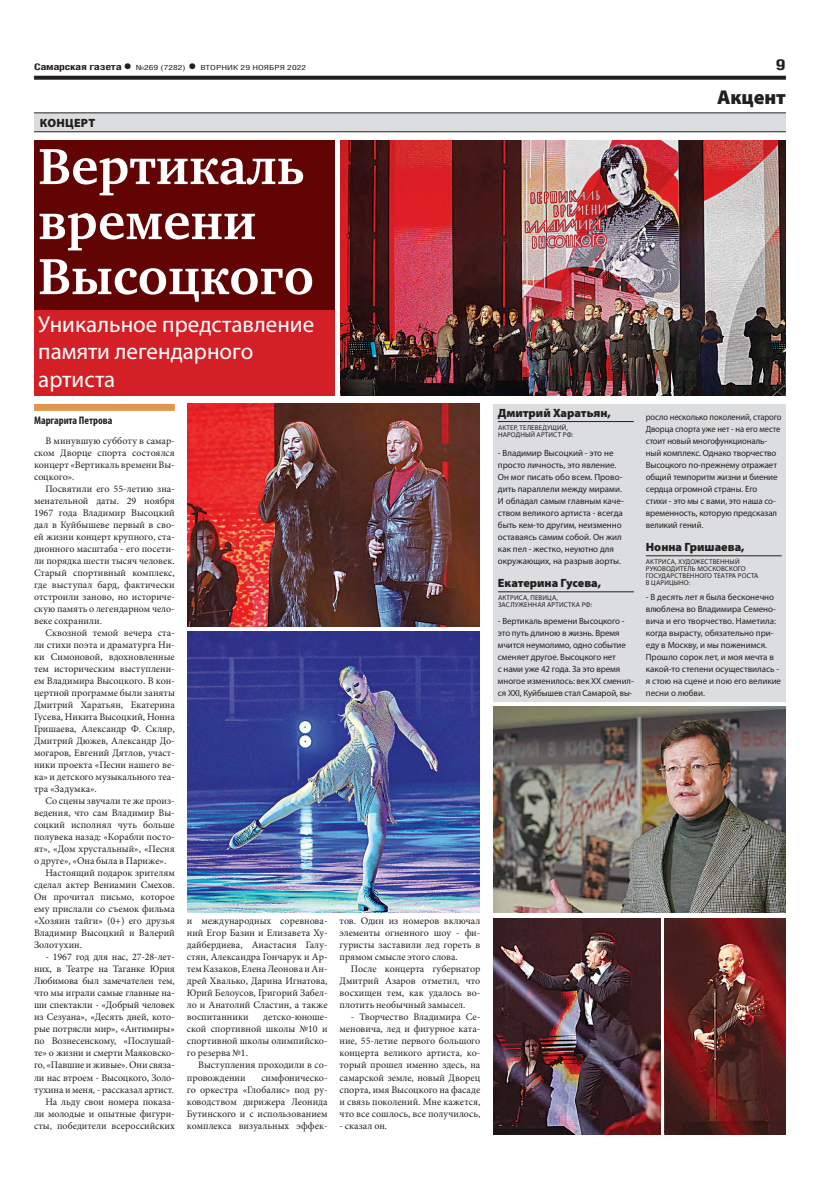
<style>
.page{position:relative;width:820px;height:1191px;background:#fff}
.page>*{position:absolute;margin:0;border:0;box-sizing:border-box;transform-origin:0 0}
.заголовок{font:700 52px/55px "Charter C";color:#fff}
.подзаголовок__копия{font:23px/27.6px "Myriad Pro";color:#fff}
.рубрика{font:900 20px "Myriad Pro";color:#231f20}
.t1{font:700 15px "Helios Cond";color:#231f20;scale:1.4 1}
.мнение_имя{font:900 12px "Myriad Pro";color:#231f20}
.РУБРИКА{font:900 12px "Myriad Pro";letter-spacing:.02em;color:#231f20}
.АВТОР_цвет{font:700 condensed 11px "Myriad Pro";color:#231f20}
.ОСНОВНОЙ__копия__4{font:10px/12px "Minion Pro";color:#231f20;text-align:justify}
.мнение_текст{font:9px/12px "Myriad Pro";letter-spacing:-.005em;color:#231f20}
.мнение_текст-2{font:9px/12px "Myriad Pro";letter-spacing:-.005em;color:#231f20;scale:.95 1}
.t2{font:700 9px "Helios Cond";letter-spacing:-.02em;color:#231f20;scale:1.4 1}
.мнение_должность{font:7px/7px "Myriad Pro";letter-spacing:.02em;color:#231f20}
.t3{font:7px "Helios Cond";color:#231f20;scale:1.4 1}
.s1{font-size:16px}
.s2{font-weight:700;font-size:16px}
</style>
<div class="page">
<svg style="left:34px;top:76px;width:751px;height:4px;background:#322f2f"></svg>
<div style="left:34px;top:113px;width:751px;height:19px;background:#dcdddf"></div>
<hr style="left:34px;top:113px;width:751px;height:1px;background:#231f20">
<hr style="left:34px;top:131px;width:751px;height:1px;background:#231f20">
<div style="left:34px;top:404px;width:141px;height:7px;background:#e0974d"></div>
<img style="left:340px;top:140px;width:445px;height:255px">
<div style="left:34px;top:140px;width:300px;height:170px;background:#620404"></div>
<div style="left:34px;top:310px;width:300px;height:85px;background:#d32027"></div>
<div style="left:493px;top:404px;width:292px;height:297px;background:#dcdddf"></div>
<hr style="left:497px;top:421px;width:136px;height:1px;background:#231f20">
<hr style="left:497px;top:591px;width:136px;height:1px;background:#231f20">
<hr style="left:645px;top:555px;width:136px;height:1px;background:#231f20">
<img style="left:493px;top:707px;width:292px;height:205px">
<img style="left:187px;top:632px;width:292px;height:280px">
<img style="left:187px;top:404px;width:292px;height:222px">
<img style="left:664px;top:918px;width:121px;height:216px">
<img style="left:493px;top:918px;width:167px;height:216px">
<p class="t2" style="left:34px;top:61px;width:71px">Самарская газета<span class="s1">•</span></p>
<p class="t3" style="left:136px;top:63px;width:123px">№269 (7282) <span class="s2">•</span> ВТОРНИК 29 НОЯБРЯ 2022</p>
<p class="t1" style="left:775px;top:55px;width:9px">9</p>
<p class="РУБРИКА" style="left:40px;top:116px;width:57px">КОНЦЕРТ</p>
<p class="заголовок" style="left:38px;top:140px;width:277px">Вертикаль времени<br>Высоцкого</p>
<p class="подзаголовок__копия" style="left:38px;top:310px;width:277px">Уникальное представление памяти легендарного артиста</p>
<p class="АВТОР_цвет" style="left:34px;top:414px;width:80px">Маргарита Петрова</p>
<p class="ОСНОВНОЙ__копия__4" style="left:34px;top:435px;width:142px;text-indent:11px">В минувшую субботу в самар&shy;ском Дворце спорта состоялся концерт «Вертикаль времени Вы&shy;соцкого».</p>
<p class="ОСНОВНОЙ__копия__4" style="left:34px;top:483px;width:142px;text-indent:11px">Посвятили его 55-летию зна&shy;менательной даты. 29 ноября 1967 года Владимир Высоцкий дал в Куйбышеве первый в сво&shy;ей жизни концерт крупного, ста&shy;дионного масштаба - его посети&shy;ли порядка шести тысяч человек.<br>Старый спортивный комплекс, где выступал бард, фактически отстроили заново, но историче&shy;скую память о легендарном чело&shy;веке сохранили.</p>
<p class="ОСНОВНОЙ__копия__4" style="left:34px;top:627px;width:142px;text-indent:11px">Сквозной темой вечера ста&shy;ли стихи поэта и драматурга Ни&shy;ки Симоновой, вдохновленные тем историческим выступлени&shy;ем Владимира Высоцкого. В кон&shy;цертной программе были заняты Дмитрий Харатьян, Екатерина Гусева, Никита Высоцкий, Нонна Гришаева, Александр Ф. Скляр, Дмитрий Дюжев, Александр До&shy;могаров, Евгений Дятлов, участ&shy;ники проекта «Песни нашего ве&shy;ка» и детского музыкального теа&shy;тра «Задумка».</p>
<p class="ОСНОВНОЙ__копия__4" style="left:34px;top:795px;width:142px;text-indent:11px">Со сцены звучали те же произ&shy;ведения, что сам Владимир Вы&shy;соцкий исполнял чуть больше полувека назад: «Корабли посто&shy;ят», «Дом хрустальный», «Песня о друге», «Она была в Париже».</p>
<p class="ОСНОВНОЙ__копия__4" style="left:34px;top:867px;width:142px;text-indent:11px">Настоящий подарок зрителям сделал актер Вениамин Смехов.<br>Он прочитал письмо, которое ему прислали со съемок фильма «Хозяин тайги» (0+) его друзья Владимир Высоцкий и Валерий Золотухин.</p>
<p class="ОСНОВНОЙ__копия__4" style="left:34px;top:951px;width:142px;text-indent:11px">- 1967 год для нас, 27-28-лет&shy;них, в Театре на Таганке Юрия Любимова был замечателен тем, что мы играли самые главные на&shy;ши спектакли - «Добрый человек из Сезуана», «Десять дней, кото&shy;рые потрясли мир», «Антимиры» по Вознесенскому, «Послушай&shy;те» о жизни и смерти Маяковско&shy;го, «Павшие и живые». Они связа&shy;ли нас втроем - Высоцкого, Золо&shy;тухина и меня, - рассказал артист.</p>
<p class="ОСНОВНОЙ__копия__4" style="left:34px;top:1095px;width:142px;text-indent:11px">На льду свои номера показа&shy;ли молодые и опытные фигури&shy;сты, победители всероссийских</p>
<p class="ОСНОВНОЙ__копия__4" style="left:187px;top:915px;width:142px">и международных соревнова&shy;ний Егор Базин и Елизавета Ху&shy;дайбердиева, Анастасия Галу&shy;стян, Александра Гончарук и Ар&shy;тем Казаков, Елена Леонова и Ан&shy;дрей Хвалько, Дарина Игнатова, Юрий Белоусов, Григорий Забел&shy;ло и Анатолий Сластин, а также воспитанники</p>
<p class="ОСНОВНОЙ__копия__4" style="left:187px;top:1011px;width:142px;text-indent:76px">детско-юноше&shy;ской спортивной школы №10 и спортивной школы олимпийско&shy;го резерва №1.</p>
<p class="ОСНОВНОЙ__копия__4" style="left:187px;top:1059px;width:142px;text-indent:11px">Выступления проходили в со&shy;провождении</p>
<p class="ОСНОВНОЙ__копия__4" style="left:187px;top:1071px;width:142px;text-indent:75px">симфоническо&shy;го оркестра «Глобалис» под ру&shy;ководством дирижера Леонида Бутинского и с использованием комплекса визуальных эффек-</p>
<p class="ОСНОВНОЙ__копия__4" style="left:339px;top:915px;width:142px">тов. Один из номеров включал элементы огненного шоу - фи&shy;гуристы заставили лед гореть в прямом смысле этого слова.</p>
<p class="ОСНОВНОЙ__копия__4" style="left:339px;top:963px;width:142px;text-indent:11px">После концерта губернатор Дмитрий Азаров отметил, что восхищен тем, как удалось во&shy;плотить необычный замысел.</p>
<p class="ОСНОВНОЙ__копия__4" style="left:339px;top:1011px;width:142px;text-indent:11px">- Творчество Владимира Се&shy;меновича, лед и фигурное ката&shy;ние, 55-летие первого большого концерта великого артиста, ко&shy;торый прошел именно здесь, на самарской земле, новый Дворец спорта, имя Высоцкого на фасаде и связь поколений. Мне кажется, что все сошлось, все получилось,</p>
<p class="ОСНОВНОЙ__копия__4" style="left:339px;top:1119px;width:49px">- сказал он.</p>
<p class="рубрика" style="left:716px;top:85px;width:70px">Акцент</p>
<p class="мнение_имя" style="left:497px;top:406px;width:114px">Дмитрий Харатьян,</p>
<p class="мнение_должность" style="left:498px;top:424px;width:77px">АКТЕР, ТЕЛЕВЕДУЩИЙ,<br>НАРОДНЫЙ АРТИСТ РФ:</p>
<p class="мнение_текст" style="left:497px;top:447px;width:127px">- Владимир Высоцкий - это не просто личность, это явление.<br>Он мог писать обо всем. Прово&shy;дить параллели между мирами.<br>И обладал самым главным каче&shy;ством великого артиста - всегда быть кем-то другим, неизменно оставаясь самим собой. Он жил как пел - жестко, неуютно для окружающих, на разрыв аорты.</p>
<p class="мнение_имя" style="left:497px;top:576px;width:105px">Екатерина Гусева,</p>
<p class="мнение_должность" style="left:498px;top:594px;width:96px">АКТРИСА, ПЕВИЦА,<br>ЗАСЛУЖЕННАЯ АРТИСТКА РФ:</p>
<p class="мнение_текст" style="left:497px;top:615px;width:137px">- Вертикаль времени Высоцкого - это путь длиною в жизнь. Время мчится неумолимо, одно событие сменяет другое. Высоцкого нет<br>с нами уже 42 года. За это время многое изменилось: век ХХ сменил&shy;ся XXI, Куйбышев стал Самарой, вы-</p>
<p class="мнение_текст-2" style="left:645px;top:411px;width:144px">росло несколько поколений, старого<br>Дворца спорта уже нет - на его месте стоит новый многофункциональ&shy;ный комплекс. Однако творчество<br>Высоцкого по-прежнему отражает общий темпоритм жизни и биение сердца огромной страны. Его<br>стихи - это мы с вами, это наша со&shy;временность, которую предсказал великий гений.</p>
<p class="мнение_имя" style="left:645px;top:540px;width:100px">Нонна Гришаева,</p>
<p class="мнение_должность" style="left:645px;top:558px;width:114px">АКТРИСА, ХУДОЖЕСТВЕННЫЙ<br>РУКОВОДИТЕЛЬ МОСКОВСКОГО<br>ГОСУДАРСТВЕННОГО ТЕАТРА РОСТА<br>В ЦАРИЦЫНО:</p>
<p class="мнение_текст" style="left:645px;top:591px;width:137px">- В десять лет я была бесконечно влюблена во Владимира Семено&shy;вича и его творчество. Наметила: когда вырасту, обязательно при&shy;еду в Москву, и мы поженимся.<br>Прошло сорок лет, и моя мечта в какой-то степени осуществилась - я стою на сцене и пою его великие песни о любви.</p>
</div>
